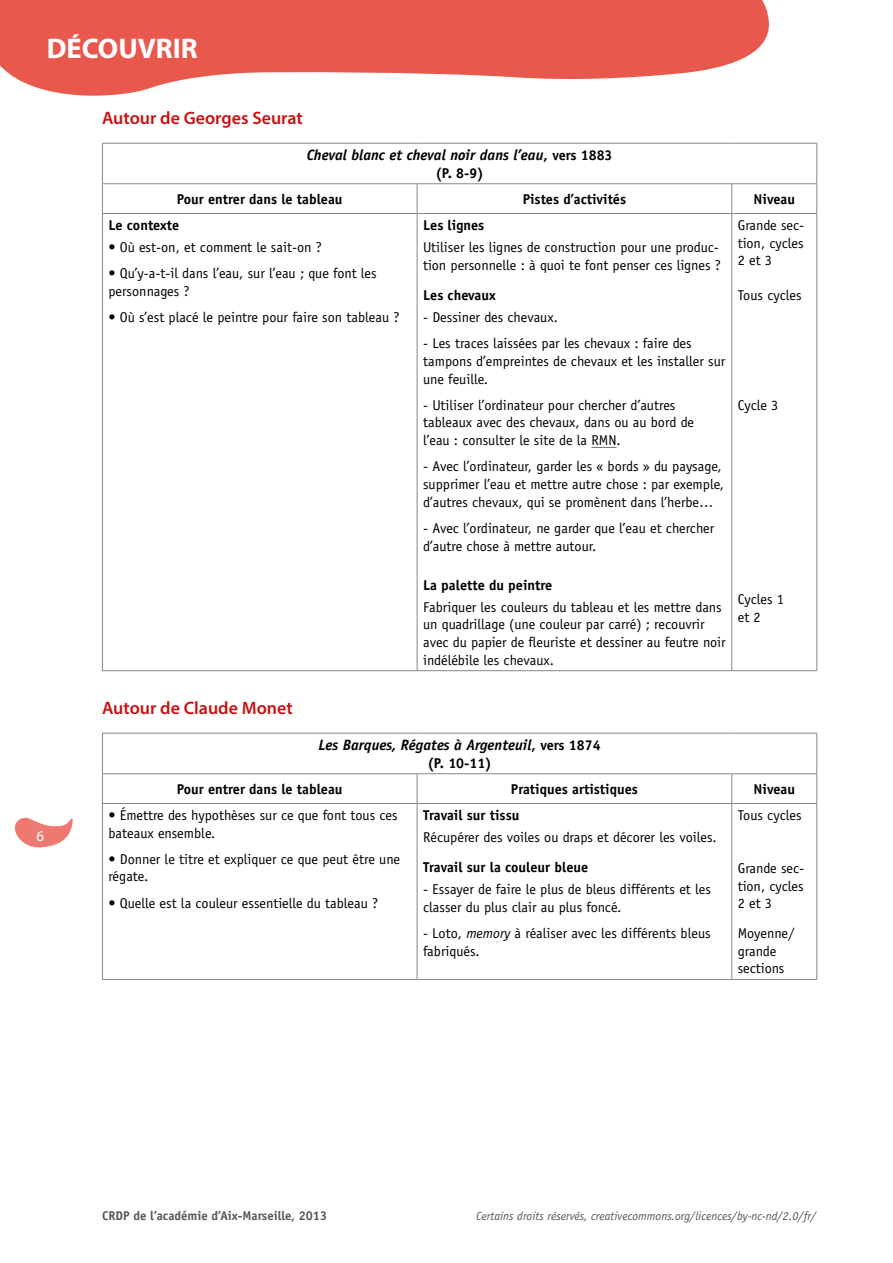
<style>
.page{position:relative;width:893px;height:1263px;background:#fff}
.page>*{position:absolute;margin:0;border:0;box-sizing:border-box;transform-origin:0 0}
.t1{font:700 28.5px "Myriad Pro";color:#fff}
.t2{font:600 18px "Myriad Pro";color:#c91113}
.t3{font:italic 700 15px "Officina Sans Std";color:#000}
.t4{font:15px "Myriad Pro";color:#fff}
.t5{font:14.25px/17.7px "Officina Sans Std";color:#000}
.t6{font:700 14.25px "Officina Sans Std";color:#000}
.t7{font:700 12.75px "Officina Sans Std";color:#575756}
.t8{font:italic 12px "Officina Sans Std";color:#575756}
.s1{font-style:normal}
.s2{font-style:normal;font-size:14.25px}
.s3{font-style:italic}
</style>
<div class="page">
<svg style="left:14px;top:817px;width:59px;height:31px"></svg>
<svg style="left:0;top:0;width:769px;height:96px;fill:#e8584d"></svg>
<hr style="left:102px;top:143px;width:315px;height:1px;background:#878787">
<hr style="left:102px;top:144px;width:1px;height:39px;background:#878787">
<hr style="left:417px;top:143px;width:315px;height:1px;background:#878787">
<hr style="left:732px;top:143px;width:85px;height:1px;background:#878787">
<hr style="left:816px;top:144px;width:1px;height:39px;background:#878787">
<hr style="left:102px;top:183px;width:315px;height:1px;background:#878787">
<svg style="left:102px;top:184px;width:1px;height:29px"></svg>
<hr style="left:417px;top:183px;width:315px;height:1px;background:#878787">
<svg style="left:417px;top:184px;width:1px;height:29px"></svg>
<hr style="left:732px;top:183px;width:85px;height:1px;background:#878787">
<svg style="left:731px;top:184px;width:1px;height:29px"></svg>
<svg style="left:816px;top:184px;width:1px;height:29px"></svg>
<hr style="left:102px;top:213px;width:315px;height:1px;background:#878787">
<hr style="left:102px;top:214px;width:1px;height:456px;background:#878787">
<hr style="left:417px;top:213px;width:315px;height:1px;background:#878787">
<hr style="left:417px;top:214px;width:1px;height:456px;background:#878787">
<hr style="left:732px;top:213px;width:85px;height:1px;background:#878787">
<hr style="left:731px;top:214px;width:1px;height:456px;background:#878787">
<hr style="left:816px;top:214px;width:1px;height:456px;background:#878787">
<hr style="left:102px;top:670px;width:315px;height:1px;background:#878787">
<hr style="left:417px;top:670px;width:315px;height:1px;background:#878787">
<hr style="left:732px;top:670px;width:85px;height:1px;background:#878787">
<svg style="left:591px;top:447px;width:25px;height:1px"></svg>
<hr style="left:102px;top:733px;width:315px;height:1px;background:#878787">
<hr style="left:102px;top:733px;width:1px;height:40px;background:#878787">
<hr style="left:417px;top:733px;width:315px;height:1px;background:#878787">
<hr style="left:732px;top:733px;width:85px;height:1px;background:#878787">
<hr style="left:816px;top:733px;width:1px;height:40px;background:#878787">
<hr style="left:102px;top:773px;width:315px;height:1px;background:#878787">
<svg style="left:102px;top:774px;width:1px;height:29px"></svg>
<hr style="left:417px;top:773px;width:315px;height:1px;background:#878787">
<svg style="left:417px;top:774px;width:1px;height:29px"></svg>
<hr style="left:732px;top:773px;width:85px;height:1px;background:#878787">
<svg style="left:731px;top:774px;width:1px;height:29px"></svg>
<svg style="left:816px;top:774px;width:1px;height:29px"></svg>
<hr style="left:102px;top:803px;width:315px;height:1px;background:#878787">
<hr style="left:102px;top:804px;width:1px;height:175px;background:#878787">
<hr style="left:417px;top:803px;width:315px;height:1px;background:#878787">
<hr style="left:417px;top:804px;width:1px;height:175px;background:#878787">
<hr style="left:732px;top:803px;width:85px;height:1px;background:#878787">
<hr style="left:731px;top:804px;width:1px;height:175px;background:#878787">
<hr style="left:816px;top:804px;width:1px;height:175px;background:#878787">
<hr style="left:102px;top:979px;width:315px;height:1px;background:#878787">
<hr style="left:417px;top:979px;width:315px;height:1px;background:#878787">
<hr style="left:732px;top:979px;width:85px;height:1px;background:#878787">
<h1 class="t1" style="left:47px;top:30px;width:153px">DÉCOUVRIR</h1>
<p class="t2" style="left:102px;top:107px;width:202px">Autour de Georges Seurat</p>
<p class="t3" style="left:307px;top:146px;width:307px">Cheval blanc et cheval noir dans l’eau<span class="s1">,</span> <span class="s2">vers 1883</span></p>
<p class="t6" style="left:435px;top:164px;width:50px">(P. 8-9)</p>
<p class="t6" style="left:177px;top:190px;width:167px">Pour entrer dans le tableau</p>
<p class="t6" style="left:523px;top:190px;width:105px">Pistes d’activités</p>
<p class="t6" style="left:753px;top:190px;width:43px">Niveau</p>
<p class="t6" style="left:108px;top:216px;width:72px">Le contexte</p>
<p class="t5" style="left:108px;top:238px;width:215px">• Où est-on, et comment le sait-on ?</p>
<p class="t5" style="left:108px;top:264px;width:270px">• Qu’y-a-t-il dans l’eau, sur l’eau ; que font les personnages ?</p>
<p class="t5" style="left:108px;top:308px;width:293px">• Où s’est placé le peintre pour faire son tableau ?</p>
<p class="t5" style="left:738px;top:216px;width:68px;text-align:justify">Grande sec&shy;tion, cycles 2 et 3</p>
<p class="t5" style="left:738px;top:286px;width:65px">Tous cycles</p>
<p class="t6" style="left:423px;top:216px;width:63px">Les lignes</p>
<p class="t5" style="left:423px;top:238px;width:299px">Utiliser les lignes de construction pour une produc&shy;tion personnelle : à quoi te font penser ces lignes ?</p>
<p class="t6" style="left:423px;top:286px;width:74px">Les chevaux</p>
<p class="t5" style="left:423px;top:308px;width:136px">- Dessiner des chevaux.</p>
<p class="t5" style="left:423px;top:334px;width:304px">- Les traces laissées par les chevaux : faire des tampons d’empreintes de chevaux et les installer sur une feuille.</p>
<p class="t5" style="left:423px;top:396px;width:273px">- Utiliser l’ordinateur pour chercher d’autres tableaux avec des chevaux, dans ou au bord de l’eau : consulter le site de la RMN.</p>
<p class="t5" style="left:423px;top:458px;width:302px">- Avec l’ordinateur, garder les « bords » du paysage, supprimer l’eau et mettre autre chose : par exemple, d’autres chevaux, qui se promènent dans l’herbe…</p>
<p class="t5" style="left:423px;top:519px;width:293px">- Avec l’ordinateur, ne garder que l’eau et chercher d’autre chose à mettre autour.</p>
<p class="t6" style="left:423px;top:576px;width:131px">La palette du peintre</p>
<p class="t5" style="left:423px;top:598px;width:304px">Fabriquer les couleurs du tableau et les mettre dans un quadrillage (une couleur par carré) ; recouvrir avec du papier de fleuriste et dessiner au feutre noir indélébile les chevaux.</p>
<p class="t5" style="left:738px;top:397px;width:42px">Cycle 3</p>
<p class="t5" style="left:738px;top:591px;width:48px">Cycles 1 et 2</p>
<p class="t4" style="left:36px;top:827px;width:9px">6</p>
<p class="t2" style="left:102px;top:696px;width:192px">Autour de Claude Monet</p>
<p class="t3" style="left:319px;top:736px;width:283px">Les Barques, Régates à Argenteuil<span class="s1">,</span> <span class="s2">vers 1874</span></p>
<p class="t6" style="left:428px;top:754px;width:66px">(P. 10-11)</p>
<p class="t6" style="left:177px;top:780px;width:167px">Pour entrer dans le tableau</p>
<p class="t6" style="left:511px;top:780px;width:128px">Pratiques artistiques</p>
<p class="t6" style="left:754px;top:780px;width:43px">Niveau</p>
<p class="t5" style="left:108px;top:806px;width:291px">• Émettre des hypothèses sur ce que font tous ces bateaux ensemble.</p>
<p class="t5" style="left:108px;top:850px;width:293px">• Donner le titre et expliquer ce que peut être une régate.</p>
<p class="t5" style="left:108px;top:894px;width:271px">• Quelle est la couleur essentielle du tableau ?</p>
<p class="t5" style="left:738px;top:806px;width:65px">Tous cycles</p>
<p class="t5" style="left:738px;top:859px;width:68px;text-align:justify">Grande sec&shy;tion, cycles 2 et 3</p>
<p class="t5" style="left:738px;top:924px;width:58px">Moyenne/ grande sections</p>
<p class="t6" style="left:423px;top:806px;width:98px">Travail sur tissu</p>
<p class="t5" style="left:423px;top:828px;width:295px">Récupérer des voiles ou draps et décorer les voiles.</p>
<p class="t6" style="left:423px;top:858px;width:167px">Travail sur la couleur bleue</p>
<p class="t5" style="left:423px;top:880px;width:289px">- Essayer de faire le plus de bleus différents et les classer du plus clair au plus foncé.</p>
<p class="t5" style="left:423px;top:924px;width:289px">- Loto, <span class="s3">memory</span> à réaliser avec les différents bleus fabriqués.</p>
<p class="t7" style="left:102px;top:1208px;width:227px">CRDP de l’académie d’Aix-Marseille, 2013</p>
<p class="t8" style="left:476px;top:1208px;width:342px">Certains droits réservés, creativecommons.org/licences/by-nc-nd/2.0/fr/</p>
</div>
